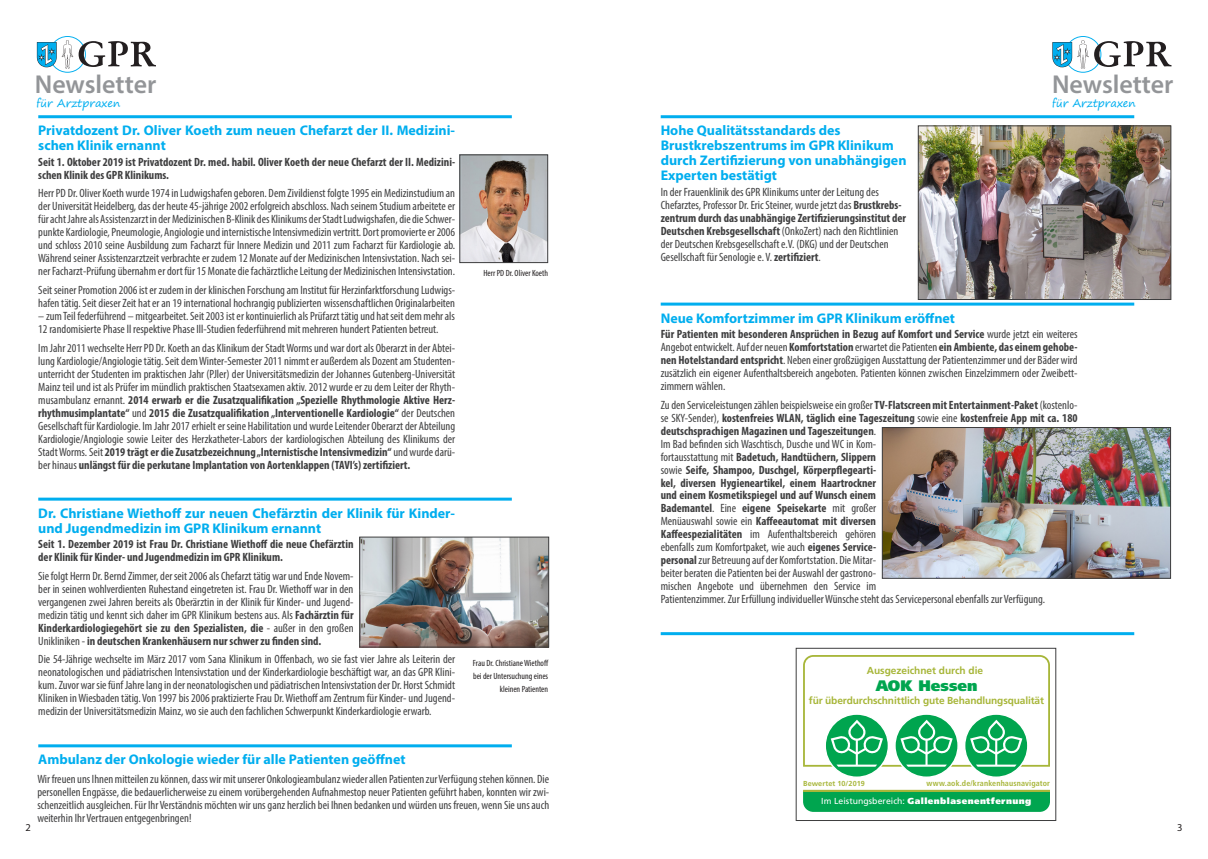
<style>
.page{position:relative;width:1208px;height:859px;background:#fff}
.page>*{position:absolute;margin:0;border:0;box-sizing:border-box;transform-origin:0 0}
.t1{font:600 25.9px "Myriad Pro";color:#939598}
.t2{font:900 15.2px "Frutiger LT";color:#00a54f}
.t3{font:700 14px/15px "Myriad Pro";color:#00aeef}
.t4{font:condensed 12px/13px "Myriad Pro";color:#3e3e3f;text-align:justify}
.t5{font:700 condensed 12px/13px "Myriad Pro";color:#3e3e3f}
.t6{font:11px "Segoe Print";color:#00aeef}
.t7{font:10.5px "Myriad Pro";color:#231f20}
.t8{font:700 10.2px "Frutiger LT";letter-spacing:-.015em;color:#a7b639}
.t9{font:condensed 9px/13px "Myriad Pro";color:#231f20;text-align:right}
.t10{font:900 8.7px "Frutiger LT";letter-spacing:.05em;color:#fff}
.t11{font:700 condensed 8px "Frutiger LT";letter-spacing:.015em;color:#a7b639}
.t12{font:700 7.3px "Frutiger LT";letter-spacing:.01em;color:#a7b639}
.s1{font-weight:700}
.s2{font-weight:400}
</style>
<div class="page">
<svg style="left:1052px;top:36px;width:119px;height:37px"></svg>
<svg style="left:37px;top:36px;width:119px;height:37px"></svg>
<hr style="left:38px;top:115px;width:474px;height:3px;background:#00aeef">
<hr style="left:38px;top:498px;width:474px;height:3px;background:#00aeef">
<hr style="left:38px;top:744px;width:474px;height:3px;background:#00aeef">
<hr style="left:660px;top:115px;width:474px;height:3px;background:#00aeef">
<hr style="left:660px;top:303px;width:474px;height:3px;background:#00aeef">
<hr style="left:660px;top:632px;width:474px;height:3px;background:#00aeef">
<img style="left:461px;top:156px;width:85px;height:105px">
<div style="left:459px;top:154px;width:89px;height:109px;border:1px solid #3e3e3f"></div>
<img style="left:361px;top:539px;width:186px;height:107px">
<div style="left:359px;top:537px;width:190px;height:111px;border:1px solid #3e3e3f"></div>
<img style="left:920px;top:127px;width:249px;height:171px">
<div style="left:918px;top:125px;width:253px;height:175px;border:1px solid #3e3e3f"></div>
<img style="left:884px;top:429px;width:285px;height:148px">
<div style="left:882px;top:427px;width:289px;height:152px;border:1px solid #3e3e3f"></div>
<svg style="left:803px;top:655px;width:247px;height:122px"></svg>
<div style="left:803px;top:792px;width:247px;height:20px;background:#00a54f"></div>
<hr style="left:803px;top:790px;width:247px;height:2px;background:#a7b639">
<div style="left:795px;top:648px;width:261px;height:173px;border:1px solid #3e3e3f"></div>
<h1 class="t1" style="left:35px;top:68px;width:123px">Newsletter</h1>
<p class="t6" style="left:36px;top:93px;width:85px">für Arztpraxen</p>
<p class="t3" style="left:38px;top:123px;width:418px">Privatdozent Dr. Oliver Koeth zum neuen Chefarzt der II. Medizini&shy;schen Klinik ernannt</p>
<p class="t5" style="left:38px;top:155px;width:418px">Seit 1. Oktober 2019 ist Privatdozent Dr. med. habil. Oliver Koeth der neue Chefarzt der II. Medizini&shy;schen Klinik des GPR Klinikums.</p>
<p class="t4" style="left:38px;top:187px;width:418px">Herr PD Dr. Oliver Koeth wurde 1974 in Ludwigshafen geboren. Dem Zivildienst folgte 1995 ein Medizinstudium an der Universität Heidelberg, das der heute 45-jährige 2002 erfolgreich abschloss. Nach seinem Studium arbeitete er für acht Jahre als Assistenzarzt in der Medizinischen B-Klinik des Klinikums der Stadt Ludwigshafen, die die Schwer&shy;punkte Kardiologie, Pneumologie, Angiologie und internistische Intensivmedizin vertritt. Dort promovierte er 2006 und schloss 2010 seine Ausbildung zum Facharzt für Innere Medizin und 2011 zum Facharzt für Kardiologie ab.<br>Während seiner Assistenzarztzeit verbrachte er zudem 12 Monate auf der Medizinischen Intensivstation. Nach sei&shy;ner Facharzt-Prüfung übernahm er dort für 15 Monate die fachärztliche Leitung der Medizinischen Intensivstation.</p>
<p class="t4" style="left:38px;top:283px;width:418px">Seit seiner Promotion 2006 ist er zudem in der klinischen Forschung am Institut für Herzinfarktforschung Ludwigs&shy;hafen tätig. Seit dieser Zeit hat er an 19 international hochrangig publizierten wissenschaftlichen Originalarbeiten</p>
<p class="t4" style="left:38px;top:309px;width:418px">– zum Teil federführend – mitgearbeitet. Seit 2003 ist er kontinuierlich als Prüfarzt tätig und hat seit dem mehr als<br>12 randomisierte Phase ll respektive Phase Ill-Studien federführend mit mehreren hundert Patienten betreut.</p>
<p class="t4" style="left:38px;top:341px;width:418px">Im Jahr 2011 wechselte Herr PD Dr. Koeth an das Klinikum der Stadt Worms und war dort als Oberarzt in der Abtei&shy;lung Kardiologie/Angiologie tätig. Seit dem Winter-Semester 2011 nimmt er außerdem als Dozent am Studenten&shy;unterricht der Studenten im praktischen Jahr (PJler) der Universitätsmedizin der Johannes Gutenberg-Universität Mainz teil und ist als Prüfer im mündlich praktischen Staatsexamen aktiv. 2012 wurde er zu dem Leiter der Rhyth&shy;musambulanz ernannt. <span class="s1">2014 erwarb er die Zusatzqualifikation „Spezielle Rhythmologie Aktive Herz&shy;rhythmusimplantate“</span> und <span class="s1">2015 die Zusatzqualifikation „Interventionelle Kardiologie“</span> der Deutschen Gesellschaft für Kardiologie. Im Jahr 2017 erhielt er seine Habilitation und wurde Leitender Oberarzt der Abteilung Kardiologie/Angiologie sowie Leiter des Herzkatheter-Labors der kardiologischen Abteilung des Klinikums der Stadt Worms. Seit <span class="s1">2019 trägt er die Zusatzbezeichnung „Internistische Intensivmedizin“</span> und wurde darü&shy;ber hinaus <span class="s1">unlängst für die perkutane Implantation von Aortenklappen (TAVI’s) zertifiziert.</span></p>
<p class="t3" style="left:38px;top:505px;width:418px">Dr. Christiane Wiethoff zur neuen Chefärztin der Klinik für Kinder&shy;und Jugendmedizin im GPR Klinikum ernannt</p>
<p class="t5" style="left:38px;top:537px;width:317px">Seit 1. Dezember 2019 ist Frau Dr. Christiane Wiethoff die neue Chefärztin der Klinik für Kinder- und Jugendmedizin im GPR Klinikum.</p>
<p class="t4" style="left:38px;top:569px;width:317px">Sie folgt Herrn Dr. Bernd Zimmer, der seit 2006 als Chefarzt tätig war und Ende Novem&shy;ber in seinen wohlverdienten Ruhestand eingetreten ist. Frau Dr. Wiethoff war in den vergangenen zwei Jahren bereits als Oberärztin in der Klinik für Kinder- und Jugend&shy;medizin tätig und kennt sich daher im GPR Klinikum bestens aus. Als <span class="s1">Fachärztin für Kinderkardiologiegehört sie zu den Spezialisten, die</span> - außer in den großen Unikliniken - <span class="s1">in deutschen Krankenhäusern nur schwer zu finden sind.</span></p>
<p class="t4" style="left:38px;top:653px;width:418px">Die 54-Jährige wechselte im März 2017 vom Sana Klinikum in Offenbach, wo sie fast vier Jahre als Leiterin der neonatologischen und pädiatrischen Intensivstation und der Kinderkardiologie beschäftigt war, an das GPR Klini&shy;kum. Zuvor war sie fünf Jahre lang in der neonatologischen und pädiatrischen Intensivstation der Dr. Horst Schmidt Kliniken in Wiesbaden tätig. Von 1997 bis 2006 praktizierte Frau Dr. Wiethoff am Zentrum für Kinder- und Jugend&shy;medizin der Universitätsmedizin Mainz, wo sie auch den fachlichen Schwerpunkt Kinderkardiologie erwarb.</p>
<p class="t3" style="left:38px;top:752px;width:369px">Ambulanz der Onkologie wieder für alle Patienten geöffnet</p>
<p class="t9" style="left:483px;top:266px;width:66px">Herr PD Dr. Oliver Koeth</p>
<p class="t9" style="left:473px;top:656px;width:77px">Frau Dr. Christiane Wiethoff bei der Untersuchung eines kleinen Patienten</p>
<p class="t4" style="left:37px;top:772px;width:513px">Wir freuen uns Ihnen mitteilen zu können, dass wir mit unserer Onkologieambulanz wieder allen Patienten zur Verfügung stehen können. Die personellen Engpässe, die bedauerlicherweise zu einem vorübergehenden Aufnahmestop neuer Patienten geführt haben, konnten wir zwi&shy;schenzeitlich ausgleichen. Für Ihr Verständnis möchten wir uns ganz herzlich bei Ihnen bedanken und würden uns freuen, wenn Sie uns auch weiterhin Ihr Vertrauen entgegenbringen!</p>
<p class="t7" style="left:26px;top:821px;width:7px">2</p>
<h1 class="t1" style="left:1052px;top:68px;width:123px">Newsletter</h1>
<p class="t3" style="left:660px;top:123px;width:247px">Hohe Qualitätsstandards des<br>Brustkrebszentrums im GPR Klinikum durch Zertifizierung von unabhängigen<br>Experten bestätigt</p>
<p class="t4" style="left:660px;top:185px;width:247px;text-align:left">In der Frauenklinik des GPR Klinikums unter der Leitung des Chefarztes, Professor Dr. Eric Steiner, wurde jetzt das <span class="s1">Brustkrebs&shy;zentrum durch das unabhängige Zertifizierungsinstitut der Deutschen Krebsgesellschaft</span> (OnkoZert) nach den Richtlinien der Deutschen Krebsgesellschaft e.V. (DKG) und der Deutschen Gesellschaft für Senologie e. V. <span class="s1">zertifiziert</span>.</p>
<p class="t6" style="left:1052px;top:93px;width:85px">für Arztpraxen</p>
<p class="t3" style="left:660px;top:310px;width:296px">Neue Komfortzimmer im GPR Klinikum eröffnet</p>
<p class="t4" style="left:660px;top:328px;width:418px"><span class="s1">Für Patienten mit besonderen Ansprüchen in Bezug auf Komfort und Service</span> wurde jetzt ein weiteres Angebot entwickelt. Auf der neuen <span class="s1">Komfortstation</span> erwartet die Patienten <span class="s1">ein Ambiente, das einem gehobe&shy;nen Hotelstandard entspricht</span>. Neben einer großzügigen Ausstattung der Patientenzimmer und der Bäder wird zusätzlich ein eigener Aufenthaltsbereich angeboten. Patienten können zwischen Einzelzimmern oder Zweibett&shy;zimmern wählen.</p>
<p class="t4" style="left:660px;top:399px;width:418px;text-align:left">Zu den Serviceleistungen zählen beispielsweise ein großer <span class="s1">TV-Flatscreen mit Entertainment-Paket</span> (kostenlo&shy;se SKY-Sender), <span class="s1">kostenfreies WLAN, täglich eine Tageszeitung</span> sowie eine <span class="s1">kostenfreie App mit ca. 180 deutschsprachigen Magazinen und Tageszeitungen</span>.<br>Im Bad befinden sich Waschtisch, Dusche und WC in Kom-<br>fortausstattung mit <span class="s1">Badetuch, Handtüchern, Slippern<br></span>sowie <span class="s1">Seife, Shampoo, Duschgel, Körperpflegearti-<br>kel, diversen Hygieneartikel, einem Haartrockner<br>und einem Kosmetikspiegel und auf Wunsch einem<br>Bademantel</span>. Eine <span class="s1">eigene Speisekarte</span> mit großer<br>Menüauswahl sowie ein <span class="s1">Kaffeeautomat mit diversen<br>Kaffeespezialitäten</span> im Aufenthaltsbereich gehören<br>ebenfalls zum Komfortpaket, wie auch <span class="s1">eigenes Service-<br>personal</span> zur Betreuung auf der Komfortstation. Die Mitar-<br>beiter beraten die Patienten bei der Auswahl der gastrono-<br>mischen Angebote und übernehmen den Service im<br>Patientenzimmer. Zur Erfüllung individueller Wünsche steht das Servicepersonal ebenfalls zur Verfügung.</p>
<p class="t8" style="left:867px;top:665px;width:118px">Ausgezeichnet durch die</p>
<p class="t2" style="left:875px;top:676px;width:103px">AOK Hessen</p>
<p class="t8" style="left:809px;top:694px;width:237px">für überdurchschnittlich gute Behandlungsqualität</p>
<p class="t12" style="left:803px;top:779px;width:63px">Bewertet 10/2019</p>
<p class="t11" style="left:926px;top:778px;width:125px">www.aok.de/krankenhausnavigator</p>
<p class="t10" style="left:821px;top:796px;width:212px"><span class="s2">Im Leistungsbereich:</span> Gallenblasenentfernung</p>
<p class="t7" style="left:1177px;top:821px;width:7px">3</p>
</div>
